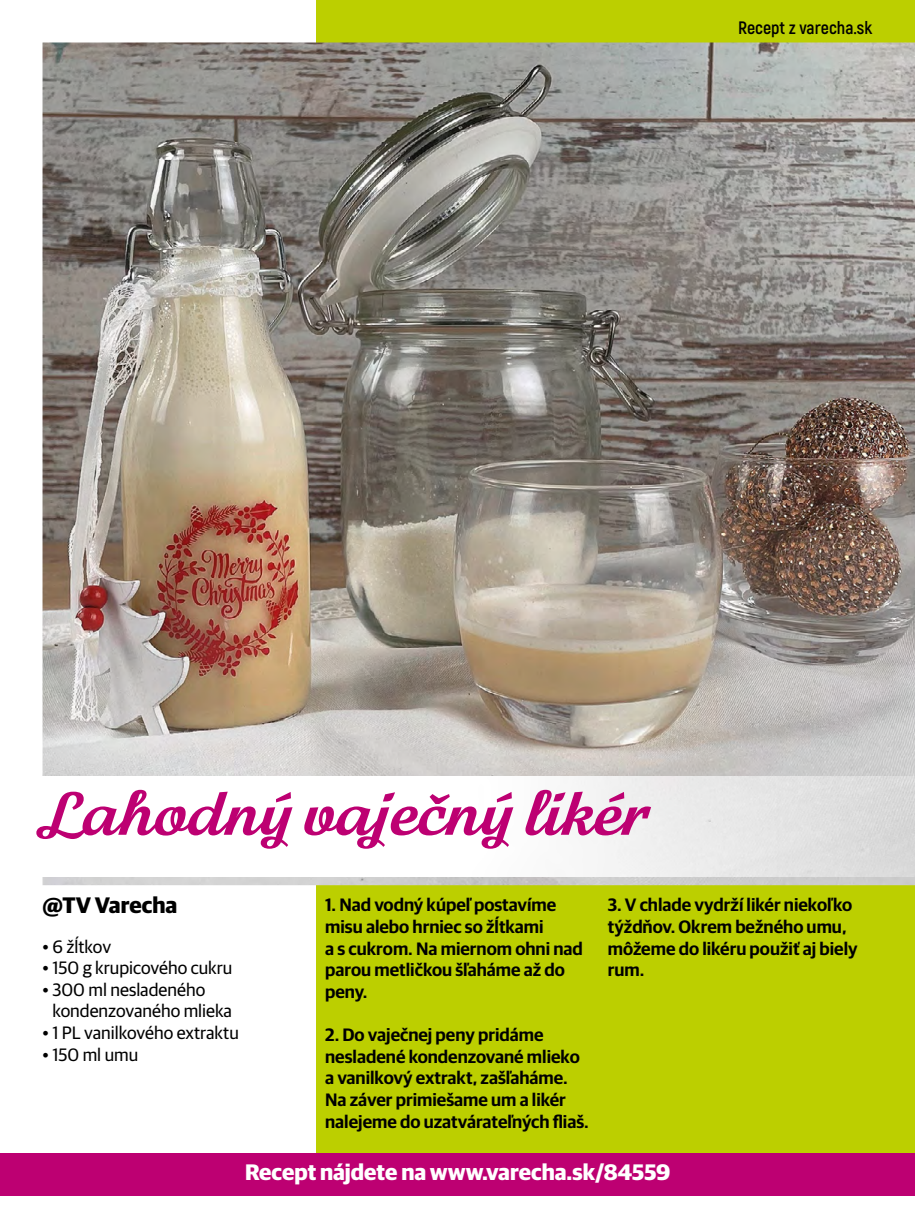
<style>
.page{position:relative;width:915px;height:1212px;background:#fff}
.page>*{position:absolute;margin:0;border:0;box-sizing:border-box;transform-origin:0 0}
.t1{font:700 61.5px "Fiona Script";color:#bd0072}
.t2{font:700 22.5px "Guardian Sans";color:#fff}
.t3{font:700 22.5px "Guardian Sans";color:#000}
.t4{font:600 18px/21.6px "Guardian Sans";color:#000}
.t5{font:18px/21.6px "Guardian Sans";color:#000}
.t6{font:700 18px "Akrobat";color:#000}
</style>
<div class="page">
<div style="left:316px;top:0;width:598px;height:1162px;background:#bccf00"></div>
<img style="left:42px;top:42px;width:872px;height:843px">
<div style="left:0;top:1153px;width:914px;height:43px;background:#bd0072"></div>
<img style="left:42px;top:777px;width:872px;height:100px">
<p class="t6" style="left:737px;top:16px;width:136px">Recept z varecha.sk</p>
<h1 class="t1" style="left:42px;top:771px;width:606px">Lahodný vaječný likér</h1>
<p class="t3" style="left:42px;top:888px;width:136px">@TV Varecha</p>
<p class="t5" style="left:42px;top:934px;width:70px">• 6 žĺtkov</p>
<p class="t5" style="left:42px;top:956px;width:191px">• 150 g krupicového cukru</p>
<p class="t5" style="left:52px;top:977px;width:181px;text-indent:-10px">• 300 ml nesladeného kondenzovaného mlieka</p>
<p class="t5" style="left:42px;top:1020px;width:198px">• 1 PL vanilkového extraktu</p>
<p class="t5" style="left:42px;top:1042px;width:97px">• 150 ml umu</p>
<p class="t4" style="left:325px;top:893px;width:259px">1. Nad vodný kúpeľ postavíme misu alebo hrniec so žĺtkami<br>a s cukrom. Na miernom ohni nad parou metličkou šľaháme až do peny.</p>
<p class="t4" style="left:325px;top:1022px;width:265px">2. Do vaječnej peny pridáme nesladené kondenzované mlieko a vanilkový extrakt, zašľaháme.<br>Na záver primiešame um a likér nalejeme do uzatvárateľných fliaš.</p>
<p class="t4" style="left:607px;top:893px;width:251px">3. V chlade vydrží likér niekoľko týždňov. Okrem bežného umu, môžeme do likéru použiť aj biely rum.</p>
<p class="t2" style="left:245px;top:1155px;width:427px">Recept nájdete na www.varecha.sk/84559</p>
</div>
